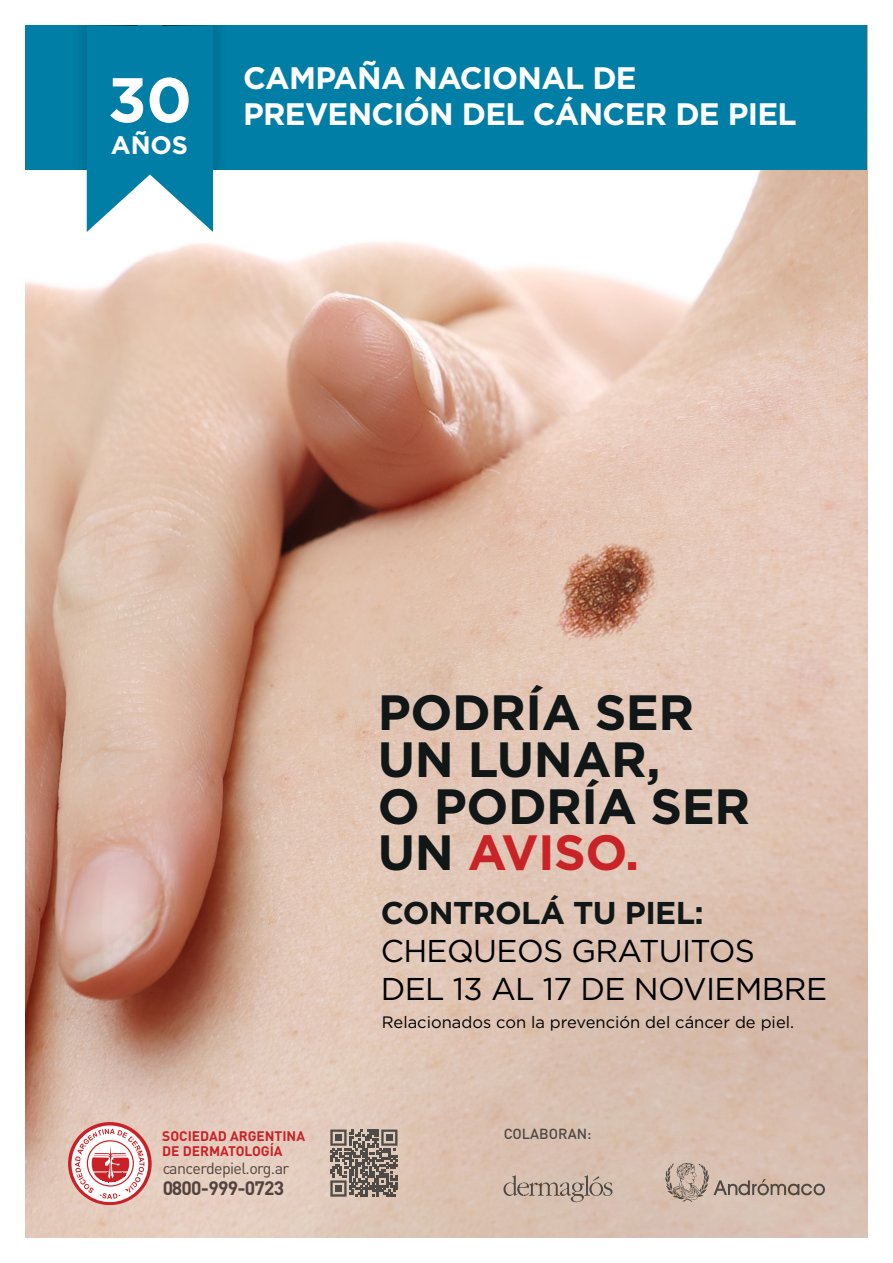
<style>
.page{position:relative;width:893px;height:1263px;background:#fff}
.page>*{position:absolute;margin:0;border:0;box-sizing:border-box;transform-origin:0 0}
.t1{font:700 49.5px/46.5px "Gotham";letter-spacing:-.01em;color:#111617}
.t2{font:31.5px/37.7px "Gotham";letter-spacing:-.02em;color:#000001}
.t3{font:700 31.5px "Gotham";letter-spacing:-.02em;color:#111617}
.t4{font:700 31.05px/36.8px "Gotham";letter-spacing:-.02em;color:#fff}
.t5{font:700 25.2px "Gotham";color:#fff}
.t6{font:700 19.2px "DIN Pro";letter-spacing:-.04em;color:#130506}
.t7{font:16.5px "Gotham";color:#000001}
.t8{font:16.05px "DIN Pro";letter-spacing:-.035em;color:#130506}
.t9{font:500 14.4px "DIN Pro";color:#111515}
.t10{font:700 13.8px/14.9px "DIN Pro";color:#c82228}
.s1{color:#c82428}
</style>
<div class="page">
<img style="left:26px;top:170px;width:841px;height:1067px">
<div style="left:26px;top:26px;width:841px;height:144px;background:#007ea5"></div>
<svg style="left:665px;top:1163px;width:160px;height:39px;background:#c2ada0"></svg>
<svg style="left:503px;top:1175px;width:109px;height:27px;background:#beaa9c"></svg>
<svg style="left:68px;top:1122px;width:84px;height:83px"></svg>
<svg style="left:330px;top:1129px;width:67px;height:67px;background:#877c73"></svg>
<div style="left:163px;top:26px;width:66px;height:144px;background:linear-gradient(to right,#0080a7,#00799f)"></div>
<div style="left:70px;top:26px;width:66px;height:144px;background:linear-gradient(to right,#00799f,#007fa7)"></div>
<svg style="left:87px;top:77px;width:126px;height:155px"></svg>
<h3 class="t5" style="left:111px;top:128px;width:79px">AÑOS</h3>
<h3 class="t4" style="left:243px;top:59px;width:555px">CAMPAÑA NACIONAL DE<br>PREVENCIÓN DEL CÁNCER DE PIEL</h3>
<h1 class="t1" style="left:378px;top:689px;width:374px">PODRÍA SER<br>UN LUNAR,<br>O PODRÍA SER<br>UN <span class="s1">AVISO.</span></h1>
<h2 class="t3" style="left:381px;top:892px;width:325px">CONTROLÁ TU PIEL:</h2>
<h2 class="t2" style="left:381px;top:931px;width:448px">CHEQUEOS GRATUITOS<br>DEL 13 AL 17 DE NOVIEMBRE</h2>
<p class="t7" style="left:382px;top:1012px;width:414px">Relacionados con la prevención del cáncer de piel.</p>
<p class="t10" style="left:162px;top:1128px;width:144px">SOCIEDAD ARGENTINA<br>DE DERMATOLOGÍA</p>
<p class="t8" style="left:162px;top:1157px;width:129px">cancerdepiel.org.ar</p>
<p class="t6" style="left:162px;top:1175px;width:124px">0800-999-0723</p>
<p class="t9" style="left:503px;top:1124px;width:90px">COLABORAN:</p>
</div>
